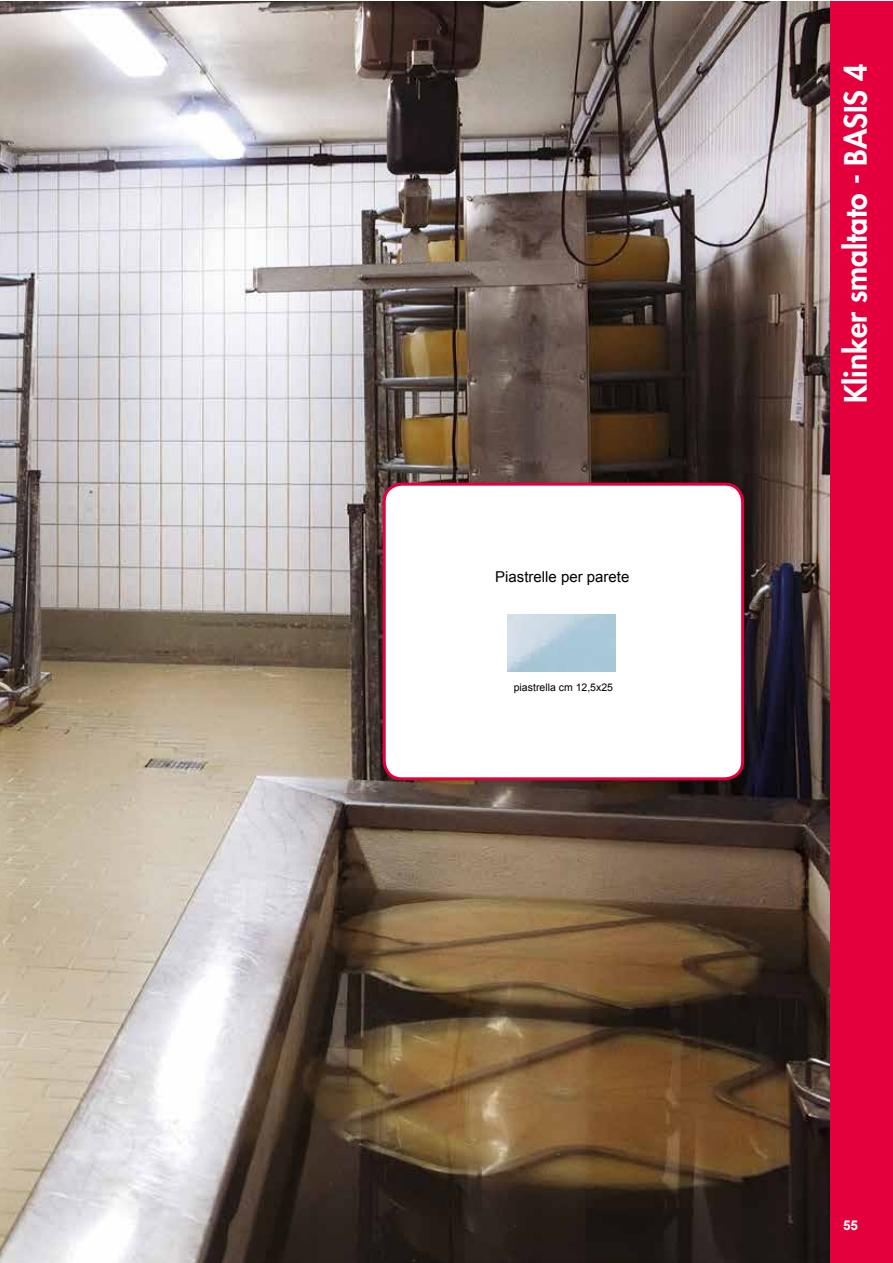
<style>
.page{position:relative;width:893px;height:1263px;background:#fff}
.page>*{position:absolute;margin:0;border:0;box-sizing:border-box;transform-origin:0 0}
.t1{font:800 30px "Futura Std";color:#fff}
.t2{font:15px "Arial";color:#000}
.t3{font:700 13.5px "Arial";color:#fff}
.t4{font:10.5px "Arial";color:#000}
</style>
<div class="page">
<div style="left:829px;top:1px;width:63px;height:1262px;background:#e4003c"></div>
<img style="left:0;top:1px;width:829px;height:1262px">
<div style="left:377px;top:477px;width:379px;height:316px;background:#000;opacity:.2"></div>
<div style="left:384px;top:484px;width:359px;height:295px;background:#fff;border-radius:18px"></div>
<div style="left:383px;top:483px;width:361px;height:297px;border:3px solid #e4003c;border-radius:18px"></div>
<p class="t2" style="left:495px;top:568px;width:136px">Piastrelle per parete</p>
<p class="t4" style="left:514px;top:681px;width:101px">piastrella cm 12,5x25</p>
<p class="t1" style="left:837px;top:403px;width:341px;rotate:-90deg">Klinker smaltato - BASIS 4</p>
<p class="t3" style="left:843px;top:1218px;width:17px">55</p>
</div>
